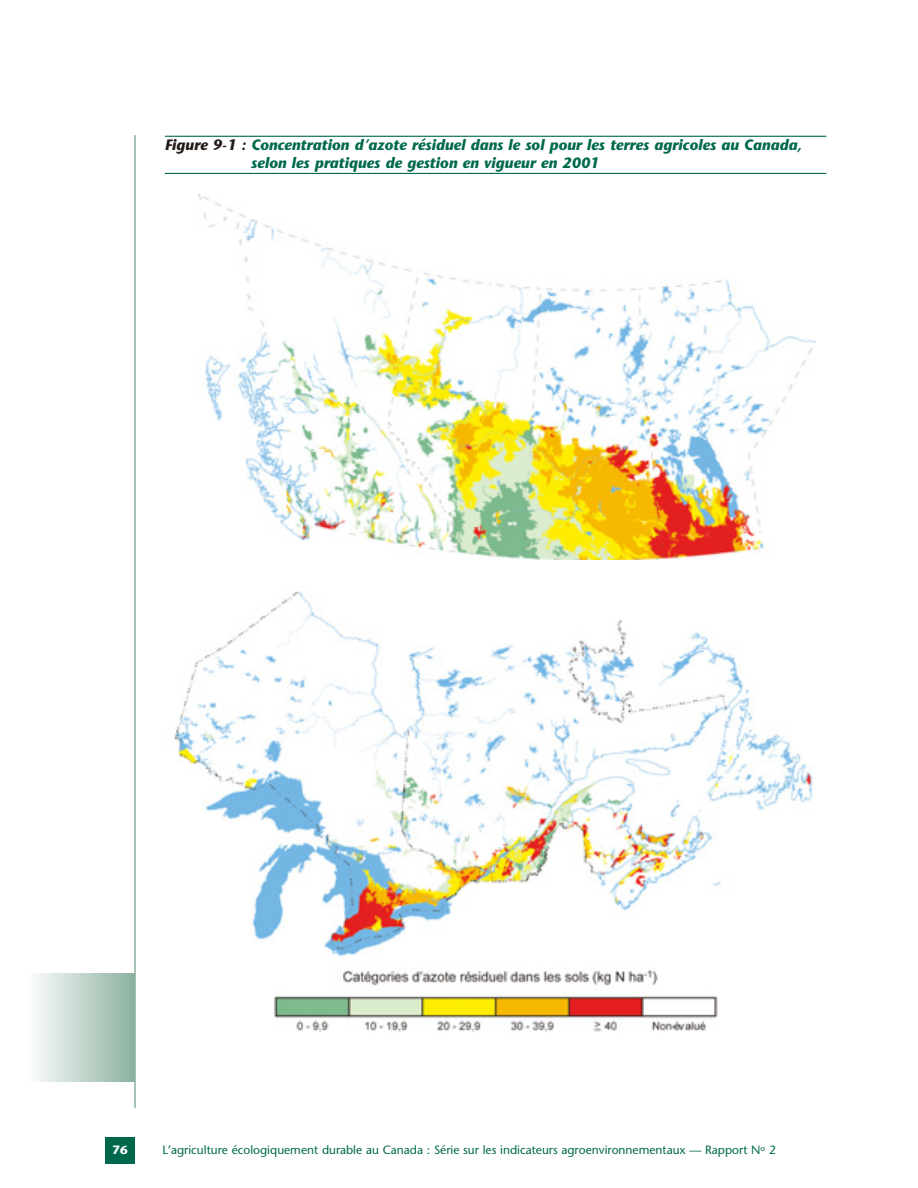
<style>
.page{position:relative;width:918px;height:1188px;background:#fff}
.page>*{position:absolute;margin:0;border:0;box-sizing:border-box;transform-origin:0 0}
.t1{font:italic 700 15px/18px "Stone Sans";color:#00694d}
.t2{font:12px "Stone Sans";color:#00694d}
.t3{font:700 12px "Stone Sans";color:#fff}
.s1{color:#231916}
</style>
<div class="page">
<hr style="left:131px;top:973px;width:3px;height:108px;background:#8db2a1">
<hr style="left:129px;top:973px;width:2px;height:108px;background:#90b4a2">
<hr style="left:127px;top:973px;width:2px;height:108px;background:#92b5a4">
<hr style="left:125px;top:973px;width:2px;height:108px;background:#94b7a6">
<hr style="left:123px;top:973px;width:2px;height:108px;background:#95b8a7">
<hr style="left:121px;top:973px;width:2px;height:108px;background:#98baa9">
<hr style="left:119px;top:973px;width:2px;height:108px;background:#9abbab">
<hr style="left:117px;top:973px;width:2px;height:108px;background:#9dbdad">
<hr style="left:115px;top:973px;width:2px;height:108px;background:#9ebdae">
<hr style="left:113px;top:973px;width:2px;height:108px;background:#a1bfb1">
<hr style="left:111px;top:973px;width:2px;height:108px;background:#a3c1b2">
<hr style="left:109px;top:973px;width:2px;height:108px;background:#a6c3b4">
<hr style="left:107px;top:973px;width:2px;height:108px;background:#a6c3b5">
<hr style="left:105px;top:973px;width:2px;height:108px;background:#a9c5b7">
<hr style="left:103px;top:973px;width:2px;height:108px;background:#abc6b9">
<hr style="left:101px;top:973px;width:2px;height:108px;background:#aec8bb">
<hr style="left:99px;top:973px;width:2px;height:108px;background:#afc9bc">
<hr style="left:97px;top:973px;width:2px;height:108px;background:#b2cbbe">
<hr style="left:95px;top:973px;width:2px;height:108px;background:#b4ccc0">
<hr style="left:93px;top:973px;width:2px;height:108px;background:#b7cec2">
<hr style="left:91px;top:973px;width:2px;height:108px;background:#b8cfc4">
<hr style="left:89px;top:973px;width:2px;height:108px;background:#bad0c5">
<hr style="left:87px;top:973px;width:2px;height:108px;background:#bdd3c8">
<hr style="left:85px;top:973px;width:2px;height:108px;background:#bfd4ca">
<hr style="left:83px;top:973px;width:2px;height:108px;background:#c0d5ca">
<hr style="left:81px;top:973px;width:2px;height:108px;background:#c3d6cd">
<hr style="left:79px;top:973px;width:2px;height:108px;background:#c6d8cf">
<hr style="left:77px;top:973px;width:2px;height:108px;background:#c8dad1">
<hr style="left:75px;top:973px;width:2px;height:108px;background:#c9dbd2">
<hr style="left:73px;top:973px;width:2px;height:108px;background:#cbdcd4">
<hr style="left:71px;top:973px;width:2px;height:108px;background:#ceded6">
<hr style="left:69px;top:973px;width:2px;height:108px;background:#d1e0d8">
<hr style="left:67px;top:973px;width:2px;height:108px;background:#d2e1da">
<hr style="left:65px;top:973px;width:2px;height:108px;background:#d4e2db">
<hr style="left:63px;top:973px;width:2px;height:108px;background:#d7e4de">
<hr style="left:61px;top:973px;width:2px;height:108px;background:#d9e6df">
<hr style="left:59px;top:973px;width:2px;height:108px;background:#dbe7e0">
<hr style="left:57px;top:973px;width:2px;height:108px;background:#dee9e3">
<hr style="left:55px;top:973px;width:2px;height:108px;background:#e0eae5">
<hr style="left:53px;top:973px;width:2px;height:108px;background:#e2ebe7">
<hr style="left:51px;top:973px;width:2px;height:108px;background:#e3ece8">
<hr style="left:49px;top:973px;width:2px;height:108px;background:#e6eeea">
<hr style="left:47px;top:973px;width:2px;height:108px;background:#e9f0ec">
<hr style="left:45px;top:973px;width:2px;height:108px;background:#ebf2ee">
<hr style="left:43px;top:973px;width:2px;height:108px;background:#ecf2ef">
<hr style="left:41px;top:973px;width:2px;height:108px;background:#eff4f2">
<hr style="left:39px;top:973px;width:2px;height:108px;background:#f1f6f3">
<hr style="left:36px;top:973px;width:3px;height:108px;background:#f4f8f6">
<hr style="left:34px;top:973px;width:2px;height:108px;background:#f6f9f8">
<hr style="left:32px;top:973px;width:2px;height:108px;background:#f9fbfa">
<hr style="left:30px;top:973px;width:2px;height:108px;background:#fbfdfc">
<hr style="left:134px;top:135px;width:2px;height:973px;background:#89b09d">
<div style="left:105px;top:1137px;width:30px;height:27px;background:#00694d"></div>
<img style="left:199px;top:195px;width:617px;height:365px">
<img style="left:174px;top:591px;width:640px;height:441px">
<hr style="left:165px;top:136px;width:661px;height:1px;background:#00694d">
<hr style="left:165px;top:173px;width:661px;height:1px;background:#00694d">
<p class="t1" style="left:251px;top:138px;width:552px;text-indent:-86px"><span class="s1">Figure 9-1 :</span> Concentration d’azote résiduel dans le sol pour les terres agricoles au Canada, selon les pratiques de gestion en vigueur en 2001</p>
<p class="t3" style="left:112px;top:1145px;width:17px">76</p>
<p class="t2" style="left:163px;top:1145px;width:615px">L’agriculture écologiquement durable au Canada : Série sur les indicateurs agroenvironnementaux — Rapport N<sup>o</sup> 2</p>
</div>
